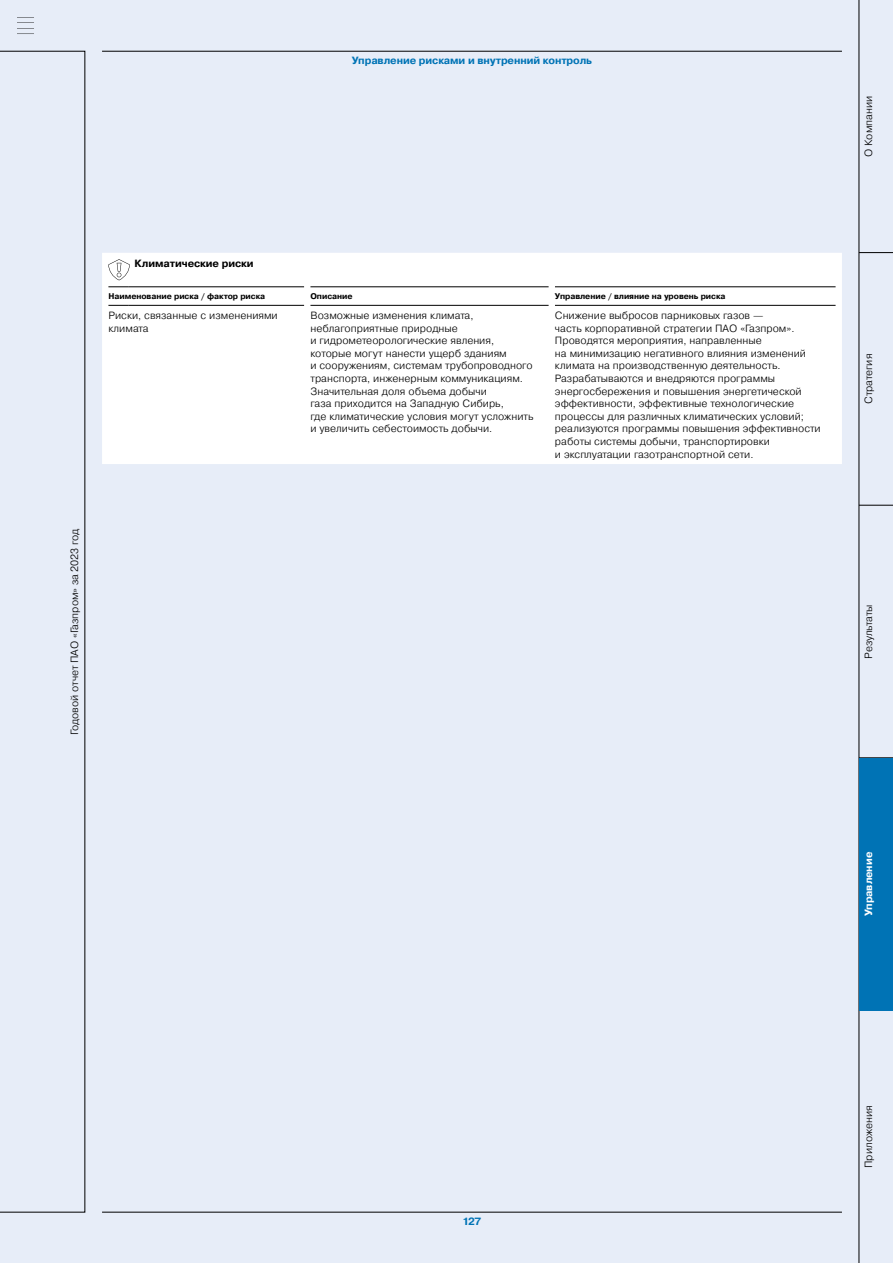
<style>
.page{position:relative;width:893px;height:1263px;background:#e7edf8}
.page>*{position:absolute;margin:0;border:0;box-sizing:border-box;transform-origin:0 0}
.t1{font:300 10.5px/12.6px "Pragmatica";color:#000}
.t2{font:700 10.5px "Pragmatica";letter-spacing:-.01em;color:#0073b5}
.t3{font:700 10.5px "Pragmatica";letter-spacing:-.01em;color:#000}
.t4{font:700 10.5px "Pragmatica";letter-spacing:-.01em;color:#fff}
.t5{font:300 10.5px "Pragmatica";letter-spacing:-.02em;color:#000}
.t6{font:700 8.25px "Pragmatica";letter-spacing:-.005em;color:#000}
</style>
<div class="page">
<hr style="left:859px;top:0;width:1px;height:1263px;background:#000">
<hr style="left:859px;top:252px;width:34px;height:1px;background:#000">
<hr style="left:859px;top:1010px;width:34px;height:1px;background:#000">
<hr style="left:859px;top:757px;width:34px;height:1px;background:#000">
<hr style="left:859px;top:505px;width:34px;height:1px;background:#000">
<hr style="left:102px;top:1212px;width:740px;height:1px;background:#000">
<div style="left:859px;top:758px;width:34px;height:252px;background:#0073b5"></div>
<div style="left:102px;top:253px;width:740px;height:211px;background:#fff"></div>
<svg style="left:108px;top:287px;width:20px;height:1px"></svg>
<hr style="left:128px;top:287px;width:176px;height:1px;background:#000">
<hr style="left:310px;top:287px;width:239px;height:1px;background:#000">
<hr style="left:555px;top:287px;width:281px;height:1px;background:#000">
<svg style="left:108px;top:305px;width:20px;height:1px"></svg>
<hr style="left:128px;top:305px;width:176px;height:1px;background:#000">
<hr style="left:310px;top:305px;width:239px;height:1px;background:#000">
<hr style="left:555px;top:305px;width:281px;height:1px;background:#000">
<svg style="left:108px;top:259px;width:22px;height:21px"></svg>
<hr style="left:102px;top:51px;width:740px;height:1px;background:#000">
<svg style="left:17px;top:17px;width:17px;height:17px"></svg>
<p class="t2" style="left:352px;top:54px;width:242px">Управление рисками и внутренний контроль</p>
<p class="t1" style="left:68px;top:735px;width:208px;rotate:-90deg">Годовой отчет ПАО «Газпром» за 2023 год</p>
<p class="t3" style="left:135px;top:256px;width:121px">Климатические риски</p>
<p class="t6" style="left:108px;top:291px;width:158px">Наименование риска / фактор риска</p>
<p class="t6" style="left:310px;top:291px;width:44px">Описание</p>
<p class="t6" style="left:555px;top:291px;width:172px">Управление / влияние на уровень риска</p>
<p class="t1" style="left:108px;top:309px;width:171px">Риски, связанные с изменениями климата</p>
<p class="t1" style="left:310px;top:309px;width:225px">Возможные изменения климата, неблагоприятные природные<br>и гидрометеорологические явления, которые могут нанести ущерб зданиям<br>и сооружениям, системам трубопроводного транспорта, инженерным коммуникациям.<br>Значительная доля объема добычи<br>газа приходится на Западную Сибирь,<br>где климатические условия могут усложнить и увеличить себестоимость добычи.</p>
<p class="t1" style="left:555px;top:309px;width:267px">Снижение выбросов парниковых газов —<br>часть корпоративной стратегии ПАО «Газпром».<br>Проводятся мероприятия, направленные<br>на минимизацию негативного влияния изменений климата на производственную деятельность.<br>Разрабатываются и внедряются программы энергосбережения и повышения энергетической эффективности, эффективные технологические процессы для различных климатических условий; реализуются программы повышения эффективности работы системы добычи, транспортировки<br>и эксплуатации газотранспортной сети.</p>
<p class="t1" style="left:862px;top:157px;width:63px;rotate:-90deg">О Компании</p>
<p class="t1" style="left:862px;top:404px;width:52px;rotate:-90deg">Стратегия</p>
<p class="t5" style="left:862px;top:659px;width:56px;rotate:-90deg">Результаты</p>
<p class="t4" style="left:862px;top:916px;width:66px;rotate:-90deg">Управление</p>
<p class="t2" style="left:463px;top:1214px;width:20px">127</p>
<p class="t1" style="left:862px;top:1168px;width:64px;rotate:-90deg">Приложения</p>
</div>
